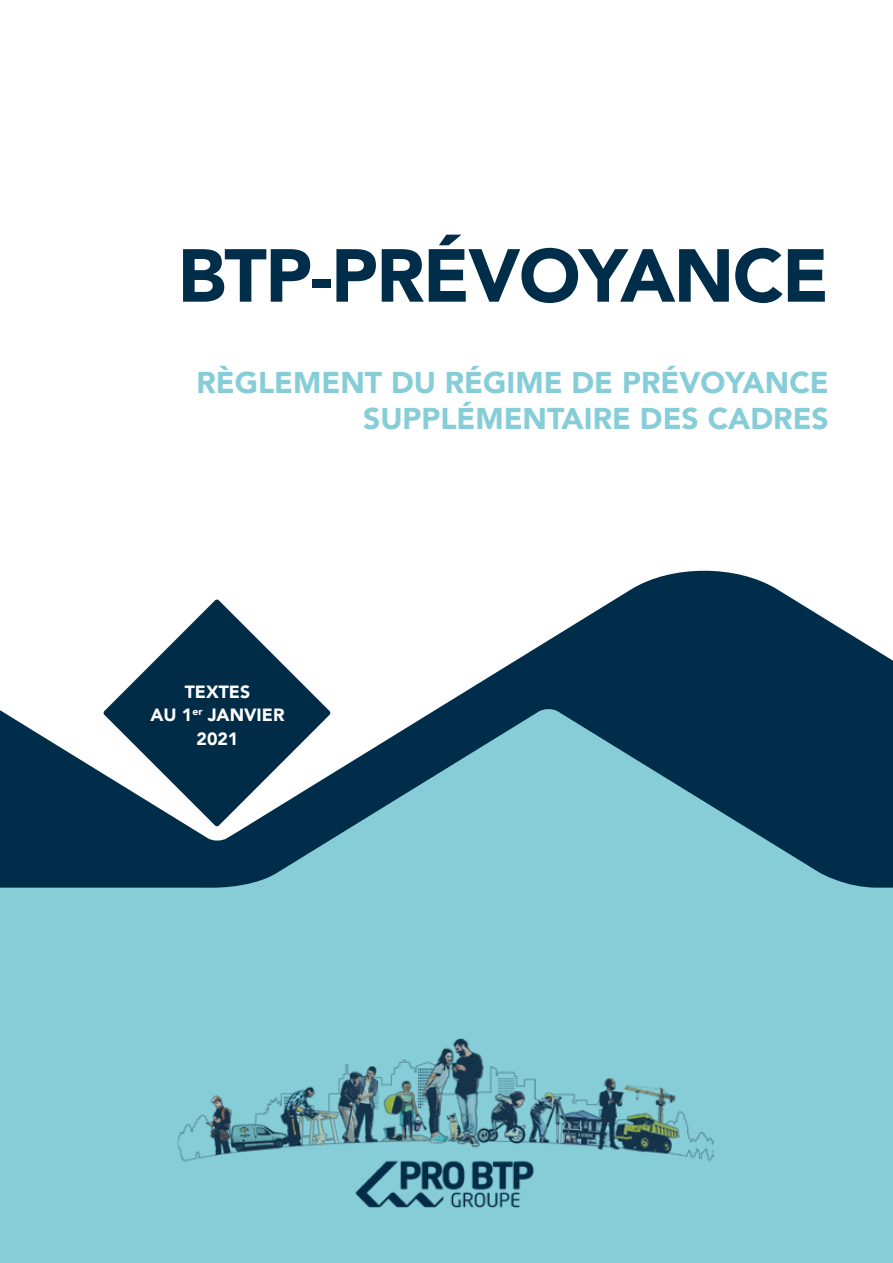
<style>
.page{position:relative;width:893px;height:1263px;background:#fff}
.page>*{position:absolute;margin:0;border:0;box-sizing:border-box;transform-origin:0 0}
.t1{font:900 74.25px "Avenir";letter-spacing:-.02em;color:#002d4a}
.t2{font:900 30px/36px "Avenir";color:#86cdd8;text-align:right}
.t3{font:900 17.7px/23.5px "Avenir";color:#fff;text-align:center}
</style>
<div class="page">
<div style="left:0;top:888px;width:893px;height:375px;background:#86cdd8"></div>
<svg style="left:0;top:571px;width:893px;height:317px"></svg>
<svg style="left:103px;top:599px;width:228px;height:227px;fill:#002d4a"></svg>
<img style="left:178px;top:1039px;width:536px;height:128px">
<img style="left:349px;top:1157px;width:193px;height:50px">
<h1 class="t1" style="left:178px;top:212px;width:653px">BTP-PRÉVOYANCE</h1>
<p class="t2" style="left:197px;top:364px;width:634px">RÈGLEMENT DU RÉGIME DE PRÉVOYANCE<br>SUPPLÉMENTAIRE DES CADRES</p>
<p class="t3" style="left:150px;top:679px;width:135px">TEXTES<br>AU 1<sup>er</sup> JANVIER<br>2021</p>
</div>
